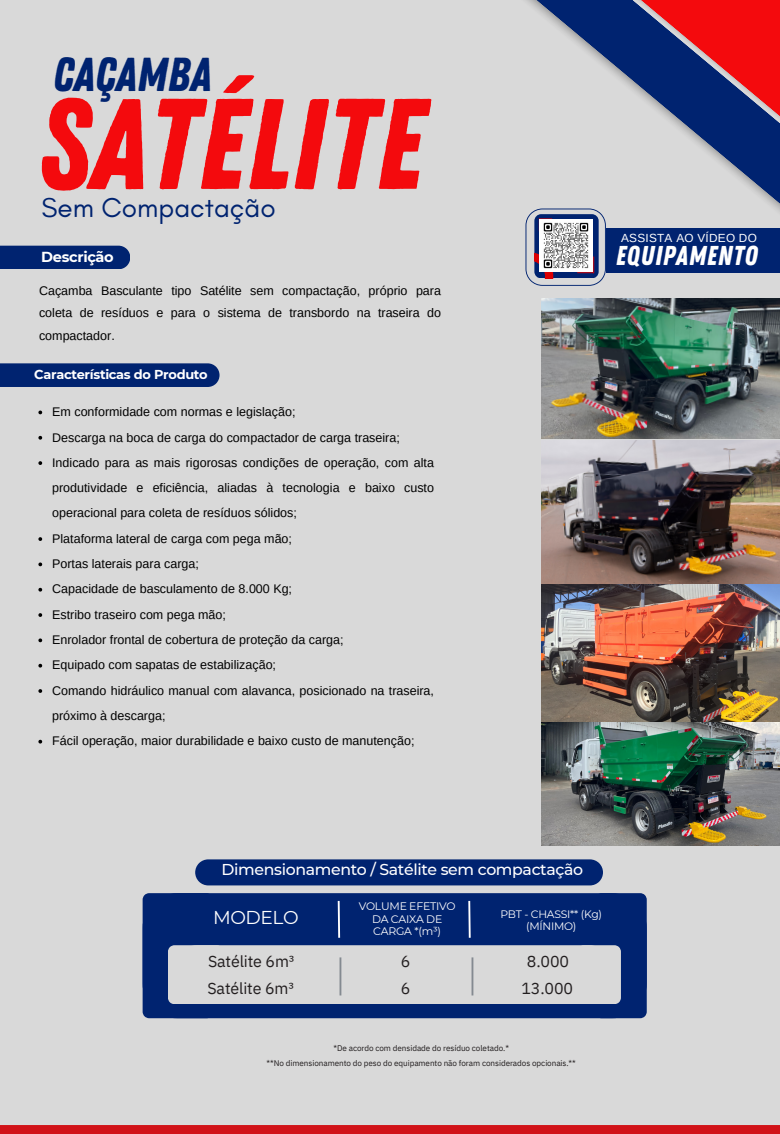
<style>
.page{position:relative;width:780px;height:1134px;background:#fff}
.page>*{position:absolute;margin:0;border:0;box-sizing:border-box;transform-origin:0 0}
.t1{font:128.5px "Zing Rust Base";color:#f40a0d}
.t2{font:47.5px "Zing Rust Base";color:#002370}
.t3{font:27.88px "Glacial Indifference";color:#002370}
.t4{font:27.25px "Zing Rust Base";letter-spacing:.025em;color:#fff}
.t5{font:18.5px "Montserrat";letter-spacing:-.02em;color:#fff}
.t6{font:16px "IBM Plex Sans";letter-spacing:-.01em;color:#231f20}
.t7{font:500 15.75px "Montserrat";letter-spacing:-.02em;color:#fff}
.t8{font:700 14.5px "Montserrat";letter-spacing:-.02em;color:#fff}
.t9{font:700 12.88px "Montserrat";letter-spacing:-.02em;color:#fff}
.t10{font:12.5px/25.2px "Arimo";color:#000;text-align:justify}
.t11{font:11.75px "Arimo";letter-spacing:.025em;color:#fff}
.t12{font:10.88px/12.6px "Montserrat";letter-spacing:-.02em;color:#fff;text-align:center}
.t13{font:10.75px/11.6px "Montserrat";letter-spacing:-.02em;color:#fff;text-align:center}
.t14{font:8.12px "IBM Plex Sans";letter-spacing:-.01em;color:#231f20}
</style>
<div class="page">
<div style="left:0;top:0;width:779px;height:1133px;background:#d9d9d9"></div>
<div style="left:0;top:1124px;width:779px;height:9px;background:#d11218"></div>
<div style="left:0;top:246px;width:130px;height:23px;background:#002370"></div>
<div style="left:0;top:363px;width:219px;height:24px;background:#002370"></div>
<svg style="left:525px;top:238px;width:80px;height:47px"></svg>
<div style="left:605px;top:228px;width:174px;height:45px;background:#002370"></div>
<img style="left:539px;top:238px;width:53px;height:34px">
<img style="left:541px;top:299px;width:238px;height:282px">
<div style="left:195px;top:859px;width:407px;height:26px;background:#002370"></div>
<img style="left:541px;top:581px;width:238px;height:264px">
<div style="left:142px;top:893px;width:504px;height:125px;background:#002370;border-radius:35px"></div>
<div style="left:168px;top:945px;width:450px;height:59px;background:#d9d9d9;border-radius:29px"></div>
<svg style="left:337px;top:900px;width:4px;height:38px"></svg>
<svg style="left:468px;top:900px;width:3px;height:38px"></svg>
<svg style="left:142px;top:893px;width:81px;height:125px"></svg>
<svg style="left:577px;top:893px;width:69px;height:125px"></svg>
<img style="left:525px;top:0;width:81px;height:238px">
<svg style="left:532px;top:0;width:247px;height:232px"></svg>
<svg style="left:539px;top:0;width:240px;height:148px"></svg>
<svg style="left:38px;top:410px;width:4px;height:4px"></svg>
<svg style="left:38px;top:436px;width:4px;height:3px"></svg>
<svg style="left:38px;top:461px;width:4px;height:4px"></svg>
<svg style="left:38px;top:537px;width:4px;height:4px"></svg>
<svg style="left:38px;top:562px;width:4px;height:4px"></svg>
<svg style="left:38px;top:588px;width:4px;height:3px"></svg>
<svg style="left:38px;top:613px;width:4px;height:4px"></svg>
<svg style="left:38px;top:638px;width:4px;height:4px"></svg>
<svg style="left:38px;top:663px;width:4px;height:4px"></svg>
<svg style="left:38px;top:689px;width:4px;height:4px"></svg>
<svg style="left:38px;top:739px;width:4px;height:4px"></svg>
<hr style="left:339px;top:957px;width:2px;height:38px;background:#848a91">
<hr style="left:471px;top:957px;width:2px;height:38px;background:#848a91">
<p class="t2" style="left:53px;top:47px;width:160px">CAÇAMBA</p>
<p class="t1" style="left:38px;top:70px;width:386px">SATÉLITE</p>
<p class="t3" style="left:42px;top:190px;width:235px">Sem Compactação</p>
<p class="t8" style="left:41px;top:247px;width:74px">Descrição</p>
<p class="t10" style="left:39px;top:279px;width:403px;line-height:22.5px">Caçamba Basculante tipo Satélite sem compactação, próprio para coleta de resíduos e para o sistema de transbordo na traseira do compactador.</p>
<p class="t9" style="left:34px;top:366px;width:175px">Características do Produto</p>
<p class="t10" style="left:52px;top:399px;width:245px">Em conformidade com normas e legislação;</p>
<p class="t10" style="left:52px;top:424px;width:349px">Descarga na boca de carga do compactador de carga traseira;</p>
<p class="t10" style="left:52px;top:450px;width:383px">Indicado para as mais rigorosas condições de operação, com alta produtividade e eficiência, aliadas à tecnologia e baixo custo operacional para coleta de resíduos sólidos;</p>
<p class="t10" style="left:52px;top:526px;width:241px">Plataforma lateral de carga com pega mão;</p>
<p class="t10" style="left:52px;top:551px;width:148px">Portas laterais para carga;</p>
<p class="t10" style="left:52px;top:576px;width:241px">Capacidade de basculamento de 8.000 Kg;</p>
<p class="t10" style="left:52px;top:602px;width:175px">Estribo traseiro com pega mão;</p>
<p class="t10" style="left:52px;top:627px;width:293px">Enrolador frontal de cobertura de proteção da carga;</p>
<p class="t10" style="left:52px;top:652px;width:225px">Equipado com sapatas de estabilização;</p>
<p class="t10" style="left:52px;top:677px;width:383px">Comando hidráulico manual com alavanca, posicionado na traseira, próximo à descarga;</p>
<p class="t10" style="left:52px;top:728px;width:363px">Fácil operação, maior durabilidade e baixo custo de manutenção;</p>
<p class="t11" style="left:620px;top:231px;width:137px">ASSISTA AO VÍDEO DO</p>
<p class="t4" style="left:615px;top:239px;width:143px">EQUIPAMENTO</p>
<p class="t7" style="left:221px;top:860px;width:363px">Dimensionamento / Satélite sem compactação</p>
<p class="t5" style="left:213px;top:906px;width:87px">MODELO</p>
<p class="t12" style="left:358px;top:899px;width:98px">VOLUME EFETIVO<br>DA CAIXA DE<br>CARGA *(m³)</p>
<p class="t13" style="left:500px;top:908px;width:103px">PBT - CHASSI** (Kg) (MÍNIMO)</p>
<p class="t6" style="left:208px;top:950px;width:88px">Satélite 6m³</p>
<p class="t6" style="left:400px;top:950px;width:11px">6</p>
<p class="t6" style="left:207px;top:977px;width:88px">Satélite 6m³</p>
<p class="t6" style="left:400px;top:977px;width:11px">6</p>
<p class="t6" style="left:526px;top:950px;width:44px">8.000</p>
<p class="t6" style="left:521px;top:977px;width:53px">13.000</p>
<p class="t14" style="left:333px;top:1042px;width:177px">*De acordo com densidade do resíduo coletado.*</p>
<p class="t14" style="left:266px;top:1057px;width:310px">**No dimensionamento do peso do equipamento não foram considerados opcionais.**</p>
</div>
